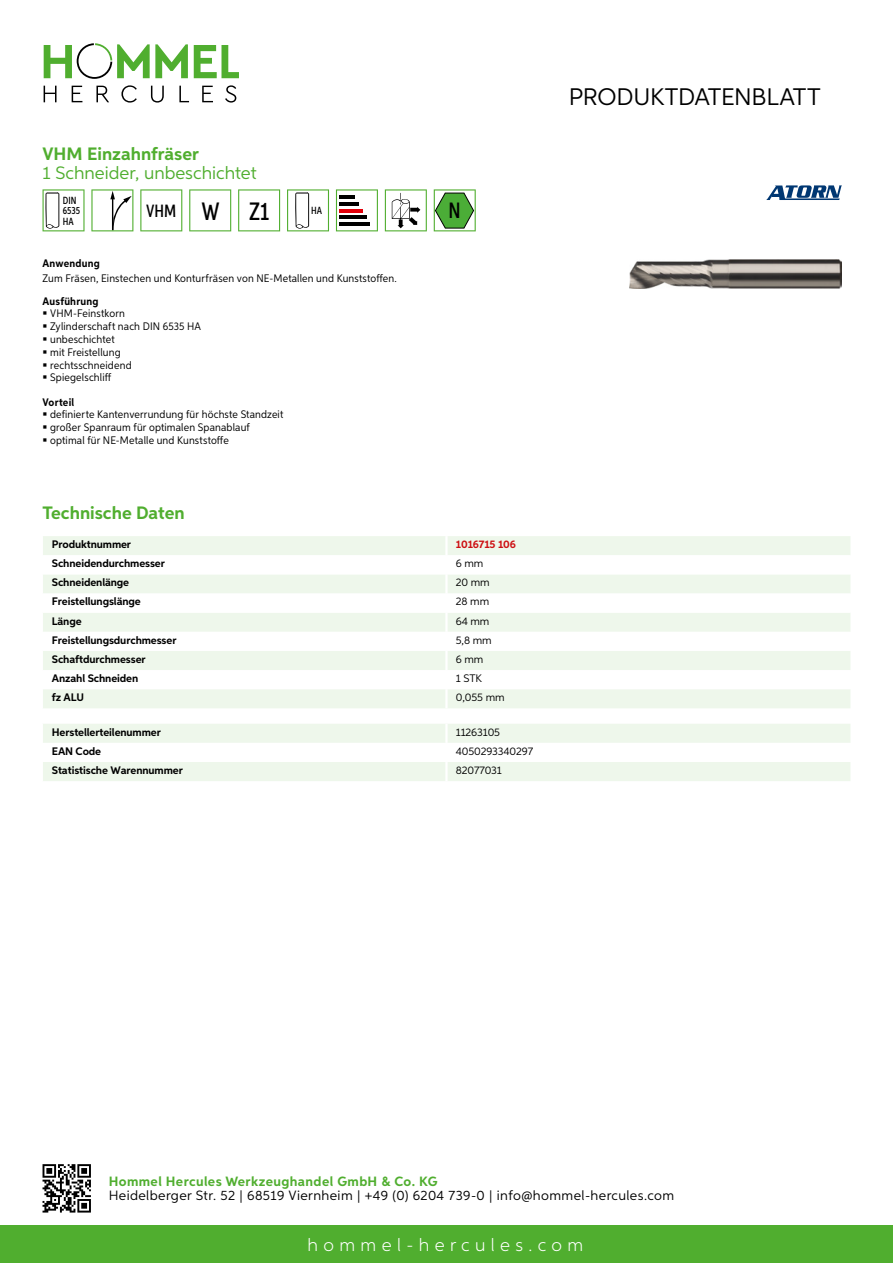
<style>
.page{position:relative;width:893px;height:1263px;background:#fff}
.page>*{position:absolute;margin:0;border:0;box-sizing:border-box;transform-origin:0 0}
.t1{font:24px "Aspira";letter-spacing:-.01em;color:#000}
.t2{font:500 22.2px "Aspira XX Nar";color:#000}
.t3{font:700 18px "Aspira";color:#50ae2f}
.t4{font:18px "Aspira";color:#50ae2f}
.t5{font:300 18px "Aspira";letter-spacing:.3em;color:#fff}
.t6{font:500 17.85px "Aspira XX Nar";color:#000}
.t7{font:13.5px "Aspira";letter-spacing:.03em;color:#000}
.t8{font:700 13.5px "Aspira";letter-spacing:.03em;color:#50ae2f}
.t9{font:10.95px/12.8px "Aspira Nar";letter-spacing:.015em;color:#000}
.t10{font:700 10.95px "Aspira";letter-spacing:-.01em;color:#000}
.t11{font:10.95px "Aspira";letter-spacing:-.01em;color:#000}
.t12{font:700 10.95px "Aspira Nar";letter-spacing:.02em;color:#000}
.t13{font:700 10.95px "Aspira";letter-spacing:-.01em;color:#cd1013}
.t14{font:500 10.35px/10.4px "Aspira XX Nar";color:#000}
.s1{font-size:25.2px}
</style>
<div class="page">
<div style="left:0;top:1226px;width:893px;height:37px;background:#50ae2f"></div>
<svg style="left:43px;top:1164px;width:48px;height:48px"></svg>
<svg style="left:194px;top:45px;width:45px;height:33px"></svg>
<svg style="left:44px;top:43px;width:144px;height:36px"></svg>
<svg style="left:44px;top:86px;width:13px;height:16px"></svg>
<svg style="left:72px;top:86px;width:10px;height:16px"></svg>
<svg style="left:96px;top:86px;width:13px;height:16px"></svg>
<svg style="left:121px;top:85px;width:16px;height:18px"></svg>
<svg style="left:151px;top:86px;width:13px;height:17px"></svg>
<svg style="left:179px;top:86px;width:10px;height:16px"></svg>
<svg style="left:202px;top:86px;width:11px;height:16px"></svg>
<svg style="left:225px;top:85px;width:11px;height:18px"></svg>
<div style="left:43px;top:536px;width:807px;height:172px;background:#eef7eb"></div>
<svg style="left:43px;top:555px;width:807px;height:134px"></svg>
<hr style="left:445px;top:536px;width:3px;height:19px;background:#fff">
<hr style="left:445px;top:555px;width:3px;height:19px;background:#fff">
<hr style="left:445px;top:574px;width:3px;height:19px;background:#fff">
<hr style="left:445px;top:593px;width:3px;height:20px;background:#fff">
<hr style="left:445px;top:613px;width:3px;height:19px;background:#fff">
<hr style="left:445px;top:632px;width:3px;height:19px;background:#fff">
<hr style="left:445px;top:651px;width:3px;height:19px;background:#fff">
<hr style="left:445px;top:670px;width:3px;height:19px;background:#fff">
<hr style="left:445px;top:689px;width:3px;height:19px;background:#fff">
<svg style="left:43px;top:724px;width:807px;height:57px"></svg>
<hr style="left:445px;top:762px;width:3px;height:19px;background:#fff">
<svg style="left:43px;top:189px;width:42px;height:42px"></svg>
<svg style="left:91px;top:189px;width:42px;height:42px"></svg>
<svg style="left:140px;top:189px;width:42px;height:42px"></svg>
<svg style="left:189px;top:189px;width:42px;height:42px"></svg>
<svg style="left:238px;top:189px;width:42px;height:42px"></svg>
<svg style="left:287px;top:189px;width:42px;height:42px"></svg>
<svg style="left:336px;top:189px;width:42px;height:42px"></svg>
<hr style="left:339px;top:196px;width:16px;height:3px;background:#000">
<hr style="left:339px;top:202px;width:20px;height:4px;background:#000">
<hr style="left:339px;top:209px;width:23px;height:3px;background:#e3000b">
<hr style="left:339px;top:216px;width:27px;height:3px;background:#000">
<hr style="left:339px;top:222px;width:31px;height:4px;background:#000">
<svg style="left:385px;top:189px;width:42px;height:42px"></svg>
<svg style="left:434px;top:189px;width:42px;height:42px"></svg>
<img style="left:629px;top:259px;width:213px;height:29px">
<svg style="left:766px;top:185px;width:76px;height:15px"></svg>
<h3 class="t3" style="left:43px;top:142px;width:158px">VHM Einzahnfräser</h3>
<h3 class="t4" style="left:43px;top:162px;width:216px">1 Schneider, unbeschichtet</h3>
<p class="t14" style="left:63px;top:195px;width:19px">DIN<br>6535<br>HA</p>
<h3 class="t6" style="left:146px;top:200px;width:124px">VHM <span class="s1">W Z1</span></h3>
<p class="t14" style="left:311px;top:205px;width:12px">HA</p>
<h2 class="t2" style="left:449px;top:197px;width:14px">N</h2>
<p class="t12" style="left:43px;top:257px;width:59px">Anwendung</p>
<p class="t9" style="left:43px;top:272px;width:356px">Zum Fräsen, Einstechen und Konturfräsen von NE-Metallen und Kunststoffen.</p>
<p class="t12" style="left:43px;top:294px;width:58px">Ausführung</p>
<p class="t9" style="left:50px;top:307px;width:152px">VHM-Feinstkorn<br>Zylinderschaft nach DIN 6535 HA unbeschichtet<br>mit Freistellung rechtsschneidend<br>Spiegelschliff</p>
<p class="t12" style="left:43px;top:395px;width:33px">Vorteil</p>
<p class="t9" style="left:50px;top:408px;width:235px">definierte Kantenverrundung für höchste Standzeit großer Spanraum für optimalen Spanablauf optimal für NE-Metalle und Kunststoffe</p>
<h3 class="t3" style="left:43px;top:502px;width:144px">Technische Daten</h3>
<p class="t10" style="left:52px;top:537px;width:81px">Produktnummer</p>
<p class="t13" style="left:456px;top:537px;width:62px">1016715 106</p>
<p class="t10" style="left:52px;top:557px;width:115px">Schneidendurchmesser</p>
<p class="t11" style="left:456px;top:557px;width:29px">6 mm</p>
<p class="t10" style="left:52px;top:576px;width:79px">Schneidenlänge</p>
<p class="t11" style="left:456px;top:576px;width:35px">20 mm</p>
<p class="t10" style="left:52px;top:595px;width:90px">Freistellungslänge</p>
<p class="t11" style="left:456px;top:595px;width:35px">28 mm</p>
<p class="t10" style="left:52px;top:614px;width:31px">Länge</p>
<p class="t11" style="left:456px;top:614px;width:35px">64 mm</p>
<p class="t10" style="left:52px;top:633px;width:126px">Freistellungsdurchmesser</p>
<p class="t11" style="left:456px;top:633px;width:37px">5,8 mm</p>
<p class="t10" style="left:52px;top:652px;width:95px">Schaftdurchmesser</p>
<p class="t11" style="left:456px;top:652px;width:29px">6 mm</p>
<p class="t10" style="left:52px;top:671px;width:88px">Anzahl Schneiden</p>
<p class="t11" style="left:456px;top:671px;width:21px">1 STK</p>
<p class="t10" style="left:52px;top:691px;width:34px">fz ALU</p>
<p class="t11" style="left:456px;top:691px;width:50px">0,055 mm</p>
<p class="t10" style="left:52px;top:725px;width:111px">Herstellerteilenummer</p>
<p class="t11" style="left:456px;top:725px;width:46px">11263105</p>
<p class="t10" style="left:52px;top:744px;width:51px">EAN Code</p>
<p class="t11" style="left:456px;top:744px;width:79px">4050293340297</p>
<p class="t10" style="left:52px;top:763px;width:132px">Statistische Warennummer</p>
<p class="t11" style="left:456px;top:763px;width:48px">82077031</p>
<h1 class="t1" style="left:569px;top:82px;width:253px">Produktdatenblatt</h1>
<p class="t8" style="left:109px;top:1172px;width:330px">Hommel Hercules Werkzeughandel GmbH &amp; Co. KG</p>
<p class="t7" style="left:109px;top:1187px;width:567px">Heidelberger Str. 52 | 68519 Viernheim | +49 (0) 6204 739-0 | info@hommel-hercules.com</p>
<h3 class="t5" style="left:307px;top:1234px;width:277px">hommel-hercules.com</h3>
</div>
